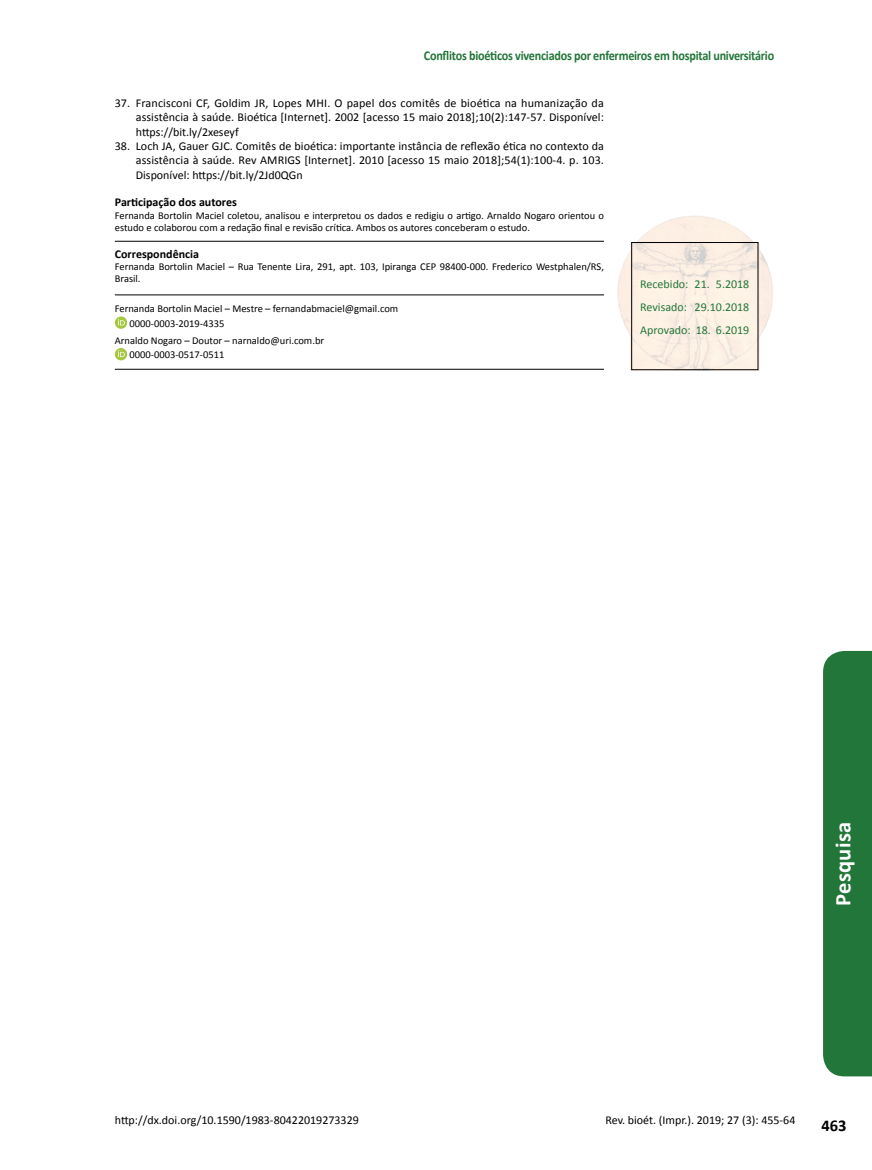
<style>
.page{position:relative;width:872px;height:1170px;background:#fff}
.page>*{position:absolute;margin:0;border:0;box-sizing:border-box;transform-origin:0 0}
.t1{font:700 22.5px "Calibri";letter-spacing:.02em;color:#fff}
.t2{font:700 16.5px "Calibri";color:#000}
.t3{font:700 13.5px "Calibri";letter-spacing:-.02em;color:#237639;scale:.9 1}
.t4{font:12px/14.4px "Calibri";color:#000;text-align:justify}
.t5{font:12px/23px "Calibri";color:#237639;text-align:justify}
.t6{font:700 12px "Calibri";color:#000}
.t7{font:10.5px/14.7px "Calibri";color:#000}
</style>
<div class="page">
<hr style="left:115px;top:241px;width:489px;height:1px;background:#000">
<hr style="left:115px;top:294px;width:489px;height:1px;background:#000">
<hr style="left:115px;top:369px;width:489px;height:1px;background:#000">
<svg style="left:115px;top:316px;width:12px;height:13px"></svg>
<svg style="left:118px;top:319px;width:7px;height:6px"></svg>
<div style="left:115px;top:348px;width:12px;height:12px;background:#a4c83f;border-radius:50%"></div>
<svg style="left:118px;top:350px;width:7px;height:7px"></svg>
<img style="left:617px;top:216px;width:156px;height:154px">
<div style="left:631px;top:242px;width:127px;height:128px;border:1px solid #000"></div>
<div style="left:823px;top:651px;width:49px;height:425px;background:#237639"></div>
<p class="t3" style="left:424px;top:46px;width:391px">Conflitos bioéticos vivenciados por enfermeiros em hospital universitário</p>
<p class="t4" style="left:136px;top:96px;width:469px;text-indent:-21px">37. Francisconi CF, Goldim JR, Lopes MHI. O papel dos comitês de bioética na humanização da assistência à saúde. Bioética [Internet]. 2002 [acesso 15 maio 2018];10(2):147-57. Disponível: https://bit.ly/2xeseyf</p>
<p class="t4" style="left:136px;top:139px;width:469px;text-indent:-21px">38. Loch JA, Gauer GJC. Comitês de bioética: importante instância de reflexão ética no contexto da assistência à saúde. Rev AMRIGS [Internet]. 2010 [acesso 15 maio 2018];54(1):100-4. p. 103.<br>Disponível: https://bit.ly/2Jd0QGn</p>
<p class="t6" style="left:115px;top:193px;width:123px">Participação dos autores</p>
<p class="t7" style="left:115px;top:209px;width:490px;line-height:12.6px">Fernanda Bortolin Maciel coletou, analisou e interpretou os dados e redigiu o artigo. Arnaldo Nogaro orientou o estudo e colaborou com a redação final e revisão crítica. Ambos os autores conceberam o estudo.</p>
<p class="t6" style="left:115px;top:246px;width:86px">Correspondência</p>
<p class="t7" style="left:115px;top:261px;width:490px;line-height:12px">Fernanda Bortolin Maciel – Rua Tenente Lira, 291, apt. 103, Ipiranga CEP 98400-000. Frederico Westphalen/RS,<br>Brasil.</p>
<p class="t7" style="left:130px;top:301px;width:270px;text-indent:-15px">Fernanda Bortolin Maciel – Mestre – fernandabmaciel@gmail.com<br>0000-0003-2019-4335</p>
<p class="t7" style="left:130px;top:333px;width:196px;text-indent:-15px">Arnaldo Nogaro – Doutor – narnaldo@uri.com.br<br>0000-0003-0517-0511</p>
<p class="t5" style="left:640px;top:272px;width:111px">Recebido: 21. 5.2018<br>Revisado: 29.10.2018<br>Aprovado: 18. 6.2019</p>
<p class="t4" style="left:115px;top:1113px;width:245px">http://dx.doi.org/10.1590/1983-80422019273329</p>
<h1 class="t1" style="left:827px;top:906px;width:86px;rotate:-90deg">Pesquisa</h1>
<p class="t4" style="left:605px;top:1113px;width:191px">Rev. bioét. (Impr.). 2019; 27 (3): 455-64</p>
<h2 class="t2" style="left:821px;top:1113px;width:27px">463</h2>
</div>
